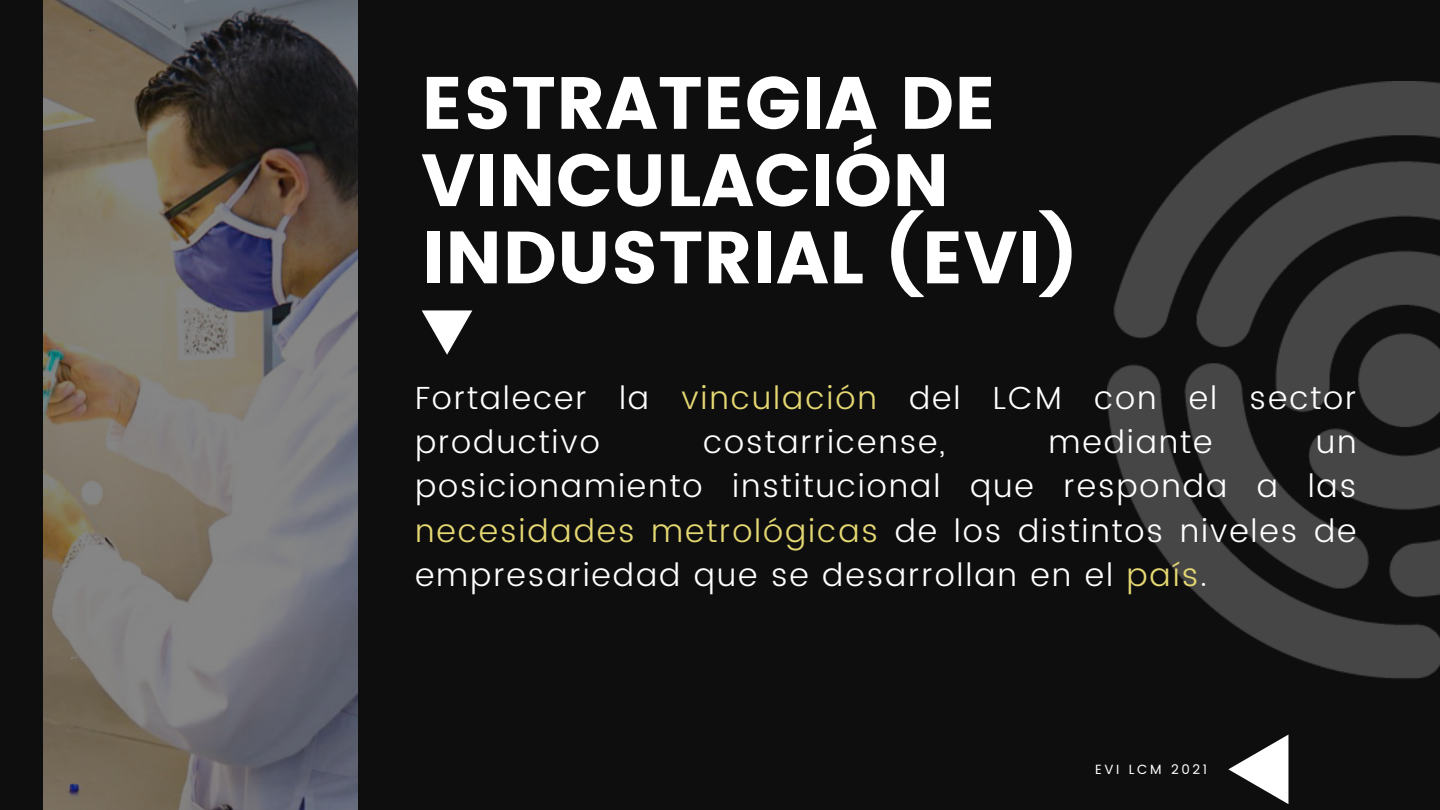
<style>
.page{position:relative;width:1440px;height:810px;background:#0e0e0e}
.page>*{position:absolute;margin:0;border:0;box-sizing:border-box;transform-origin:0 0}
.t1{font:73.7px/77.2px "Poppins";color:#fff}
.t2{font:300 32px/44.2px "Poppins";letter-spacing:.06em;color:#fff}
.t3{font:13.4px "Poppins";letter-spacing:.2em;color:#fff}
.s1{color:#e5d872}
</style>
<div class="page">
<img style="left:44px;top:0;width:314px;height:810px">
<svg style="left:422px;top:310px;width:50px;height:45px"></svg>
<img style="left:1107px;top:81px;width:333px;height:598px">
<svg style="left:1228px;top:735px;width:60px;height:69px"></svg>
<p class="t1" style="left:421px;top:65px;width:657px">ESTRATEGIA DE<br>VINCULACIÓN<br>INDUSTRIAL (EVI)</p>
<p class="t2" style="left:415px;top:376px;width:943px">Fortalecer la <span class="s1">vinculación</span> del LCM con el sector productivo</p>
<p class="t2" style="left:703px;top:420px;width:243px">costarricense,</p>
<p class="t2" style="left:1048px;top:420px;width:165px">mediante</p>
<p class="t2" style="left:415px;top:420px;width:943px;text-align:justify;text-indent:901px">un posicionamiento institucional que responda a las <span class="s1">necesidades metrológicas</span> de los distintos niveles de empresariedad que se desarrollan en el <span class="s1">país</span>.</p>
<p class="t3" style="left:1095px;top:762px;width:114px">EVI LCM 2021</p>
</div>
